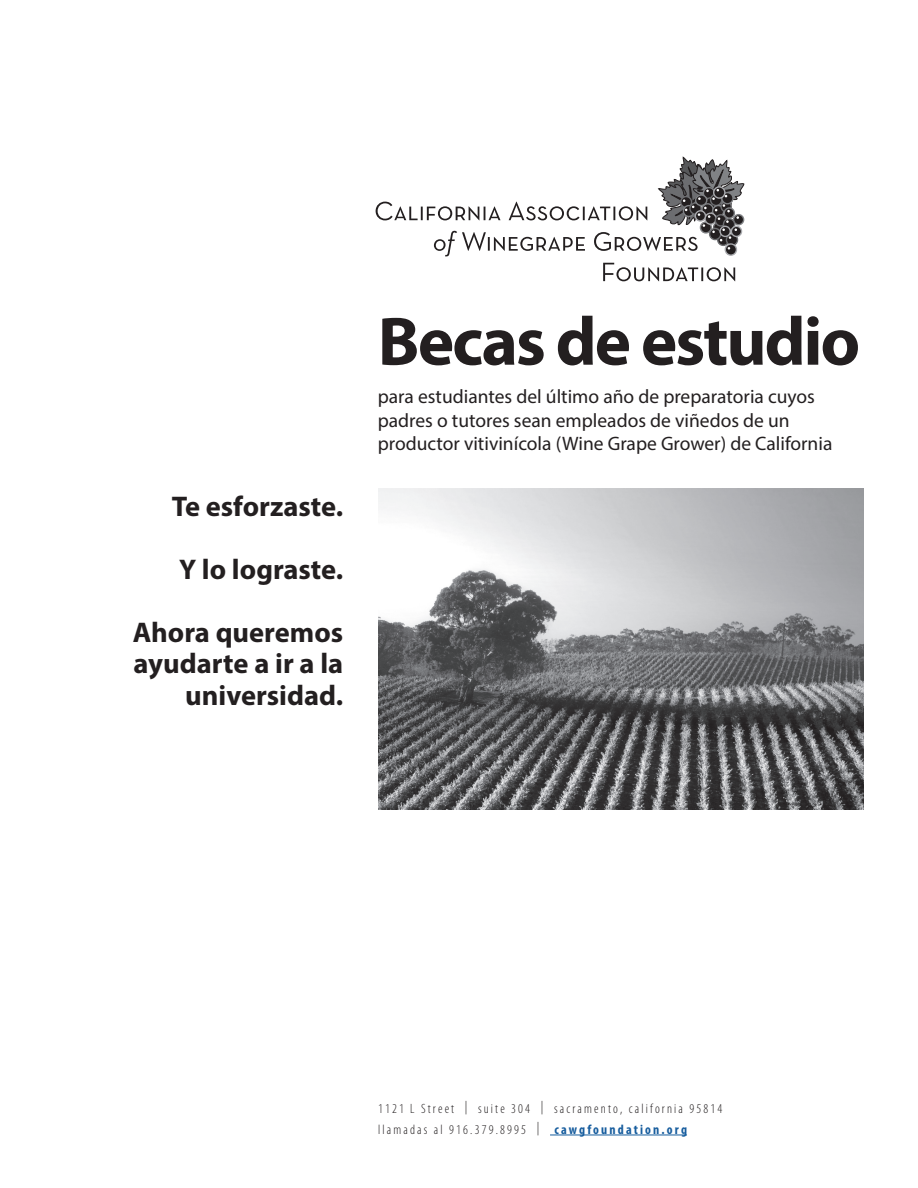
<style>
.page{position:relative;width:918px;height:1188px;background:#fff}
.page>*{position:absolute;margin:0;border:0;box-sizing:border-box;transform-origin:0 0}
.t1{font:700 69px "Myriad Pro";letter-spacing:-.03em;color:#231f20}
.t2{font:700 28.5px/31.5px "Myriad Pro";color:#231f20;text-align:right}
.t3{font:19.5px/23.4px "Myriad Pro";color:#231f20}
.t4{font:300 condensed 13.5px/21px "Myriad Pro";letter-spacing:.16em;color:#231f20}
.s1{font-weight:700;color:#175d9e}
</style>
<div class="page">
<img style="left:378px;top:489px;width:486px;height:321px">
<hr style="left:550px;top:1135px;width:137px;height:1px;background:#175d9e">
<svg style="left:603px;top:263px;width:132px;height:18px"></svg>
<svg style="left:376px;top:156px;width:369px;height:100px"></svg>
<h2 class="t2" style="left:172px;top:489px;width:173px">Te esforzaste.</h2>
<h2 class="t2" style="left:179px;top:552px;width:166px">Y lo lograste.</h2>
<h2 class="t2" style="left:133px;top:615px;width:212px">Ahora queremos ayudarte a ir a la universidad.</h2>
<h1 class="t1" style="left:378px;top:296px;width:484px">Becas de estudio</h1>
<p class="t3" style="left:378px;top:385px;width:456px">para estudiantes del último año de preparatoria cuyos padres o tutores sean empleados de viñedos de un productor vitivinícola (Wine Grape Grower) de California</p>
<p class="t4" style="left:378px;top:1098px;width:346px">1121 L Street | suite 304 | sacramento, california 95814 llamadas al 916.379.8995 | <span class="s1">cawgfoundation.org</span></p>
</div>
